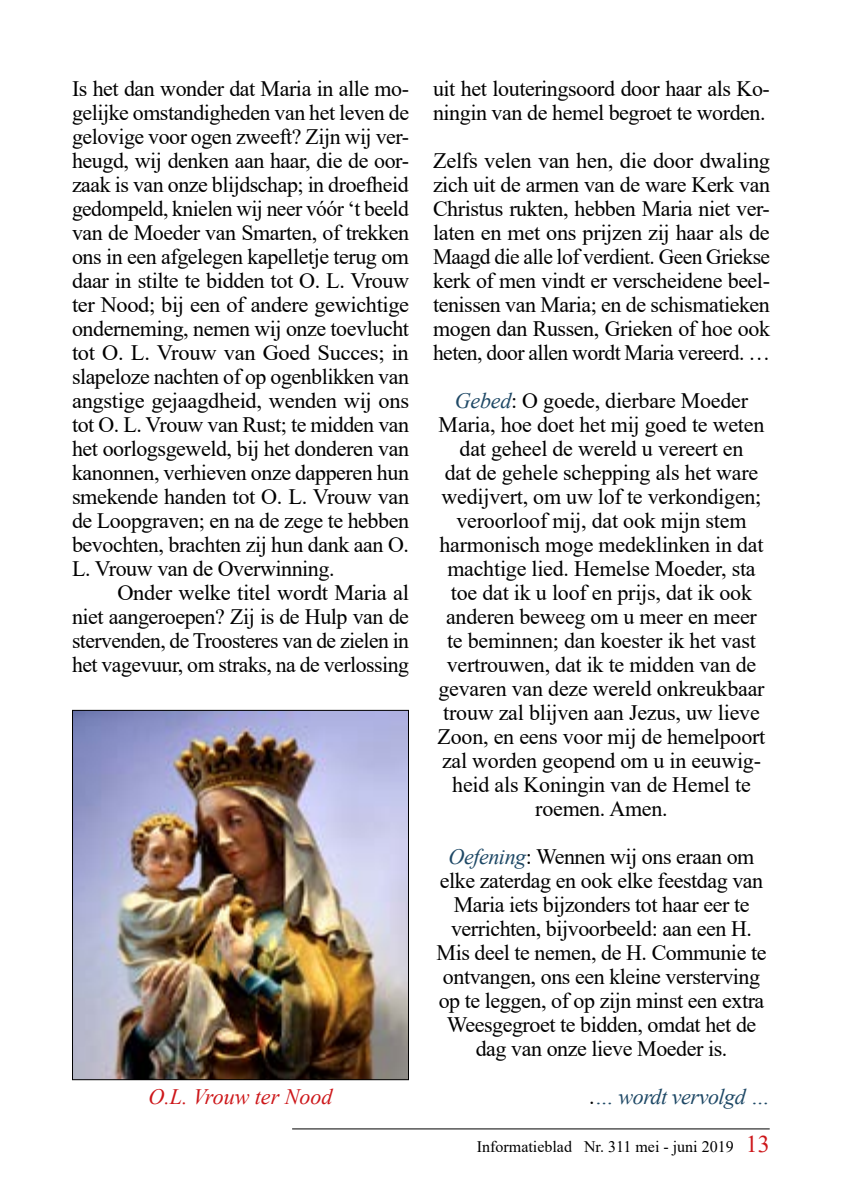
<style>
.page{position:relative;width:842px;height:1191px;background:#fff}
.page>*{position:absolute;margin:0;border:0;box-sizing:border-box;transform-origin:0 0}
.t1{font:22px/24px "Times New Roman";letter-spacing:-.01em;color:#000;text-align:justify}
.t2{font:italic 22px "Times New Roman";color:#cd171a}
.t3{font:italic 22px "Times New Roman";letter-spacing:-.02em;color:#1f4966}
.t4{font:16px "Times New Roman";color:#000}
.s1{font-style:italic;color:#1f4966}
.s2{font-style:normal;color:#000}
.s3{font-size:24px;color:#cd171a}
</style>
<div class="page">
<hr style="left:292px;top:1128px;width:478px;height:1px;background:#000">
<img style="left:74px;top:712px;width:333px;height:366px">
<div style="left:72px;top:710px;width:337px;height:370px;border:1px solid #000"></div>
<p class="t1" style="left:72px;top:76px;width:339px">Is het dan wonder dat Maria in alle mo&shy;gelijke omstandigheden van het leven de gelovige voor ogen zweeft? Zijn wij ver&shy;heugd, wij denken aan haar, die de oor&shy;zaak is van onze blijdschap; in droefheid gedompeld, knielen wij neer vóór ‘t beeld van de Moeder van Smarten, of trekken ons in een afgelegen kapelletje terug om daar in stilte te bidden tot O. L. Vrouw ter Nood; bij een of andere gewichtige onderneming, nemen wij onze toevlucht tot O. L. Vrouw van Goed Succes; in slapeloze nachten of op ogenblikken van angstige gejaagdheid, wenden wij ons tot O. L. Vrouw van Rust; te midden van het oorlogsgeweld, bij het donderen van kanonnen, verhieven onze dapperen hun smekende handen tot O. L. Vrouw van de Loopgraven; en na de zege te hebben bevochten, brachten zij hun dank aan O.<br>L. Vrouw van de Overwinning.</p>
<p class="t1" style="left:72px;top:580px;width:339px;text-indent:45px">Onder welke titel wordt Maria al niet aangeroepen? Zij is de Hulp van de stervenden, de Troosteres van de zielen in het vagevuur, om straks, na de verlossing</p>
<p class="t1" style="left:433px;top:76px;width:338px">uit het louteringsoord door haar als Ko&shy;ningin van de hemel begroet te worden.</p>
<p class="t1" style="left:433px;top:148px;width:339px">Zelfs velen van hen, die door dwaling zich uit de armen van de ware Kerk van Christus rukten, hebben Maria niet ver&shy;laten en met ons prijzen zij haar als de Maagd die alle lof verdient. Geen Griekse kerk of men vindt er verscheidene beel&shy;tenissen van Maria; en de schismatieken mogen dan Russen, Grieken of hoe ook heten, door allen wordt Maria vereerd. …</p>
<p class="t1" style="left:438px;top:388px;width:329px;text-align:center"><span class="s1">Gebed</span>: O goede, dierbare Moeder Maria, hoe doet het mij goed te weten dat geheel de wereld u vereert en<br>dat de gehele schepping als het ware wedijvert, om uw lof te verkondigen; veroorloof mij, dat ook mijn stem harmonisch moge medeklinken in dat machtige lied. Hemelse Moeder, sta toe dat ik u loof en prijs, dat ik ook anderen beweeg om u meer en meer te beminnen; dan koester ik het vast vertrouwen, dat ik te midden van de gevaren van deze wereld onkreukbaar trouw zal blijven aan Jezus, uw lieve Zoon, en eens voor mij de hemelpoort zal worden geopend om u in eeuwig&shy;heid als Koningin van de Hemel te roemen. Amen.</p>
<p class="t1" style="left:437px;top:844px;width:331px;text-align:center"><span class="s1">Oefening</span>: Wennen wij ons eraan om elke zaterdag en ook elke feestdag van Maria iets bijzonders tot haar eer te verrichten, bijvoorbeeld: aan een H.<br>Mis deel te nemen, de H. Communie te ontvangen, ons een kleine versterving op te leggen, of op zijn minst een extra Weesgegroet te bidden, omdat het de dag van onze lieve Moeder is.</p>
<p class="t2" style="left:148px;top:1081px;width:185px">O.L. Vrouw ter Nood</p>
<p class="t3" style="left:589px;top:1082px;width:182px"><span class="s2">.</span>… wordt vervolgd …</p>
<p class="t4" style="left:477px;top:1134px;width:294px">Informatieblad Nr. 311 mei - juni 2019 <span class="s3">13</span></p>
</div>
